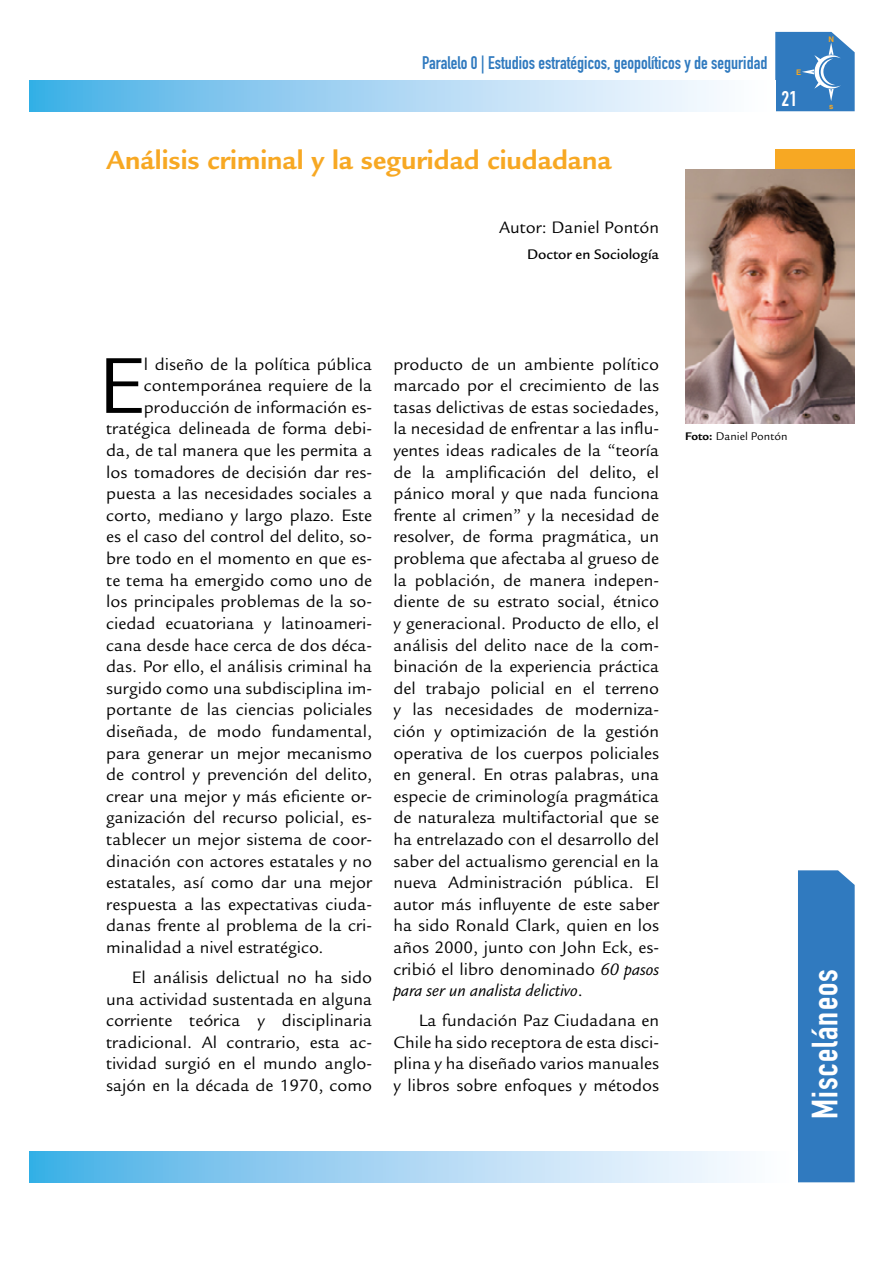
<style>
.page{position:relative;width:893px;height:1263px;background:#fff}
.page>*{position:absolute;margin:0;border:0;box-sizing:border-box;transform-origin:0 0}
.t1{font:86.1px "Legacy Sans Std";color:#000}
.t2{font:36px "DIN Engschrift Std";letter-spacing:.03em;color:#fff}
.t3{font:700 28.5px "Legacy Sans Std";color:#f7a823}
.t4{font:21px "DIN Engschrift Std";color:#fff}
.t5{font:18px/21.6px "Legacy Sans Std";color:#000;text-align:justify}
.t6{font:18px "DIN Engschrift Std";color:#307abf}
.t7{font:500 15px "Legacy Sans Std";color:#000}
.t8{font:12px "Legacy Sans Std";color:#000}
.t9{font:700 7.65px "Helvetica";color:#f7a823}
.s1{font-style:italic}
.s2{font-weight:700}
</style>
<div class="page">
<div style="left:798px;top:870px;width:57px;height:312px;background:#307abf"></div>
<svg style="left:30px;top:81px;width:687px;height:30px"></svg>
<svg style="left:30px;top:1152px;width:708px;height:30px"></svg>
<svg style="left:775px;top:32px;width:80px;height:79px"></svg>
<div style="left:775px;top:149px;width:80px;height:20px;background:#f7a823"></div>
<img style="left:685px;top:169px;width:170px;height:254px">
<p class="t6" style="left:422px;top:52px;width:347px">Paralelo 0 | Estudios estratégicos, geopolíticos y de seguridad</p>
<p class="t9" style="left:796px;top:66px;width:7px">E</p>
<p class="t4" style="left:782px;top:87px;width:17px">21</p>
<h3 class="t3" style="left:106px;top:143px;width:507px">Análisis criminal y la seguridad ciudadana</h3>
<p class="t5" style="left:499px;top:216px;width:162px">Autor: Daniel Pontón</p>
<p class="t7" style="left:527px;top:246px;width:133px">Doctor en Sociología</p>
<p class="t9" style="left:828px;top:33px;width:7px">N</p>
<p class="t9" style="left:829px;top:100px;width:6px">s</p>
<h1 class="t1" style="left:98px;top:337px;width:48px">E</h1>
<p class="t5" style="left:144px;top:353px;width:230px">l diseño de la política pública</p>
<p class="t5" style="left:144px;top:375px;width:230px">contemporánea requiere de la</p>
<p class="t5" style="left:144px;top:397px;width:230px">producción de información es-</p>
<p class="t5" style="left:106px;top:418px;width:267px">tratégica delineada de forma debi-</p>
<p class="t5" style="left:106px;top:440px;width:267px">da, de tal manera que les permita a</p>
<p class="t5" style="left:106px;top:461px;width:267px">los tomadores de decisión dar res-</p>
<p class="t5" style="left:106px;top:483px;width:267px">puesta a las necesidades sociales a</p>
<p class="t5" style="left:106px;top:505px;width:267px">corto, mediano y largo plazo. Este</p>
<p class="t5" style="left:106px;top:526px;width:267px">es el caso del control del delito, so-</p>
<p class="t5" style="left:106px;top:548px;width:267px">bre todo en el momento en que es-</p>
<p class="t5" style="left:106px;top:569px;width:267px">te tema ha emergido como uno de</p>
<p class="t5" style="left:106px;top:591px;width:267px">los principales problemas de la so-</p>
<p class="t5" style="left:106px;top:613px;width:267px">ciedad ecuatoriana y latinoameri-</p>
<p class="t5" style="left:106px;top:634px;width:267px">cana desde hace cerca de dos déca-</p>
<p class="t5" style="left:106px;top:656px;width:267px">das. Por ello, el análisis criminal ha</p>
<p class="t5" style="left:106px;top:677px;width:267px">surgido como una subdisciplina im-</p>
<p class="t5" style="left:106px;top:699px;width:267px">portante de las ciencias policiales</p>
<p class="t5" style="left:106px;top:721px;width:267px">diseñada, de modo fundamental,</p>
<p class="t5" style="left:106px;top:742px;width:267px">para generar un mejor mecanismo</p>
<p class="t5" style="left:106px;top:764px;width:267px">de control y prevención del delito,</p>
<p class="t5" style="left:106px;top:785px;width:267px">crear una mejor y más eficiente or-</p>
<p class="t5" style="left:106px;top:807px;width:267px">ganización del recurso policial, es-</p>
<p class="t5" style="left:106px;top:829px;width:267px">tablecer un mejor sistema de coor-</p>
<p class="t5" style="left:106px;top:850px;width:267px">dinación con actores estatales y no</p>
<p class="t5" style="left:106px;top:872px;width:267px">estatales, así como dar una mejor</p>
<p class="t5" style="left:106px;top:893px;width:267px">respuesta a las expectativas ciuda-</p>
<p class="t5" style="left:106px;top:915px;width:267px">danas frente al problema de la cri-</p>
<p class="t5" style="left:106px;top:937px;width:219px">minalidad a nivel estratégico.</p>
<p class="t5" style="left:106px;top:967px;width:267px;text-indent:26px">El análisis delictual no ha sido una actividad sustentada en alguna corriente teórica y disciplinaria tradicional. Al contrario, esta ac&shy;tividad surgió en el mundo anglo&shy;sajón en la década de 1970, como</p>
<p class="t5" style="left:393px;top:353px;width:267px">producto de un ambiente político marcado por el crecimiento de las tasas delictivas de estas sociedades, la necesidad de enfrentar a las influ&shy;yentes ideas radicales de la “teoría de la amplificación del delito, el pánico moral y que nada funciona frente al crimen” y la necesidad de resolver, de forma pragmática, un problema que afectaba al grueso de la población, de manera indepen&shy;diente de su estrato social, étnico y generacional. Producto de ello, el análisis del delito nace de la com&shy;binación de la experiencia práctica del trabajo policial en el terreno y las necesidades de moderniza&shy;ción y optimización de la gestión operativa de los cuerpos policiales en general. En otras palabras, una especie de criminología pragmática de naturaleza multifactorial que se ha entrelazado con el desarrollo del saber del actualismo gerencial en la nueva Administración pública. El autor más influyente de este saber ha sido Ronald Clark, quien en los años 2000, junto con John Eck, es&shy;cribió el libro denominado <span class="s1">60 pasos para ser un analista delictivo</span>.</p>
<p class="t5" style="left:393px;top:1010px;width:267px;text-indent:26px">La fundación Paz Ciudadana en Chile ha sido receptora de esta disci&shy;plina y ha diseñado varios manuales y libros sobre enfoques y métodos</p>
<p class="t8" style="left:685px;top:429px;width:104px"><span class="s2">Foto:</span> Daniel Pontón</p>
<h2 class="t2" style="left:804px;top:1119px;width:152px;rotate:-90deg">Misceláneos</h2>
</div>
